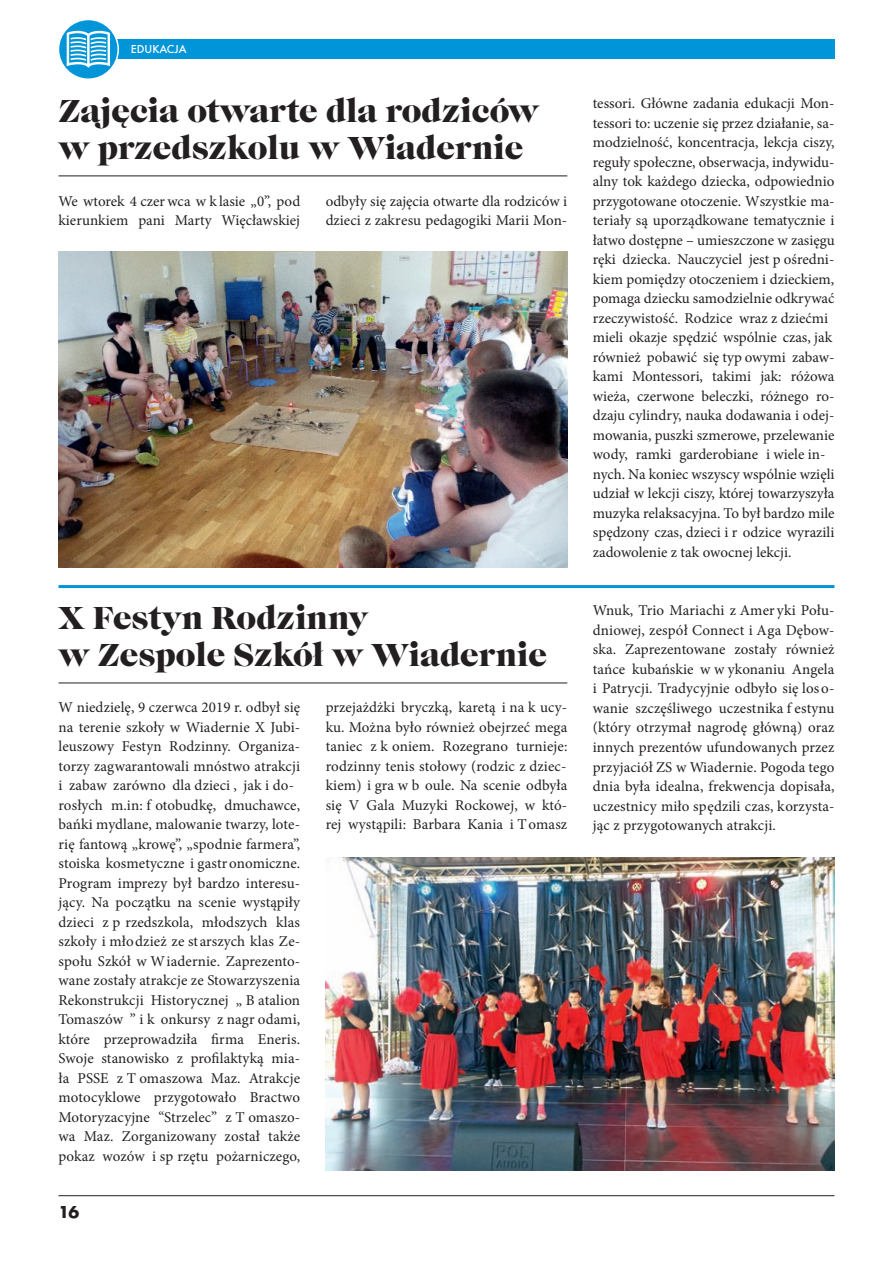
<style>
.page{position:relative;width:893px;height:1263px;background:#fff}
.page>*{position:absolute;margin:0;border:0;box-sizing:border-box;transform-origin:0 0}
.t1{font:33px/37.5px "Caslon Gra DCE";color:#231f20}
.t2{font:700 18px "Futura TCE";color:#231f20}
.t3{font:15px/19.5px "Minion Pro";color:#231f20}
.t4{font:500 12px "Futura TCE";color:#fff}
</style>
<div class="page">
<hr style="left:58px;top:1195px;width:776px;height:1px;background:#231f20">
<div style="left:116px;top:39px;width:718px;height:19px;background:#0095d9"></div>
<div style="left:59px;top:20px;width:59px;height:59px;background:#0095d9;border-radius:50%"></div>
<div style="left:58px;top:19px;width:61px;height:61px;border:2px solid #fff;border-radius:50%"></div>
<svg style="left:67px;top:31px;width:43px;height:37px"></svg>
<img style="left:58px;top:251px;width:509px;height:317px">
<img style="left:326px;top:857px;width:508px;height:313px">
<hr style="left:58px;top:585px;width:776px;height:3px;background:#0095d9">
<hr style="left:58px;top:176px;width:509px;height:1px;background:#231f20">
<hr style="left:58px;top:682px;width:509px;height:1px;background:#231f20">
<p class="t4" style="left:131px;top:42px;width:57px">EDUKACJA</p>
<h1 class="t1" style="left:58px;top:93px;width:482px">Zajęcia otwarte dla rodziców w przedszkolu w Wiadernie</h1>
<p class="t3" style="left:326px;top:191px;width:243px">odbyły się zajęcia otwarte dla rodziców i dzieci z zakresu pedagogiki Marii Mon-</p>
<p class="t3" style="left:58px;top:191px;width:243px">We wtorek 4 czer wca w k lasie „0”, pod kierunkiem pani Marty Więcławskiej</p>
<h1 class="t1" style="left:58px;top:600px;width:490px">X Festyn Rodzinny<br>w Zespole Szkół w Wiadernie</h1>
<p class="t3" style="left:326px;top:698px;width:243px;text-align:justify">przejażdżki bryczką, karetą i na k ucy&shy;ku. Można było również obejrzeć mega taniec z k oniem. Rozegrano turnieje: rodzinny tenis stołowy (rodzic z dziec&shy;kiem) i gra w b oule. Na scenie odbyła się V Gala Muzyki Rockowej, w któ&shy;rej wystąpili: Barbara Kania i Tomasz</p>
<p class="t3" style="left:58px;top:698px;width:243px">W niedzielę, 9 czerwca 2019 r. odbył się na terenie szkoły w Wiadernie X Jubi&shy;leuszowy Festyn Rodzinny. Organiza&shy;torzy zagwarantowali mnóstwo atrakcji i zabaw zarówno dla dzieci , jak i do&shy;rosłych m.in: f otobudkę, dmuchawce, bańki mydlane, malowanie twarzy, lote&shy;rię fantową „krowę”, „spodnie farmera”, stoiska kosmetyczne i gastr onomiczne.<br>Program imprezy był bardzo interesu&shy;jący. Na początku na scenie wystąpiły dzieci z p rzedszkola, młodszych klas szkoły i młodzież ze starszych klas Ze&shy;społu Szkół w Wiadernie. Zaprezento&shy;wane zostały atrakcje ze Stowarzyszenia Rekonstrukcji Historycznej „ B atalion Tomaszów ” i k onkursy z nagr odami, które przeprowadziła firma Eneris.<br>Swoje stanowisko z profilaktyką mia&shy;ła PSSE z T omaszowa Maz. Atrakcje motocyklowe przygotowało Bractwo Motoryzacyjne “Strzelec” z T omaszo&shy;wa Maz. Zorganizowany został także pokaz wozów i sp rzętu pożarniczego,</p>
<p class="t2" style="left:58px;top:1201px;width:22px">16</p>
<p class="t3" style="left:593px;top:94px;width:243px">tessori. Główne zadania edukacji Mon&shy;tessori to: uczenie się przez działanie, sa&shy;modzielność, koncentracja, lekcja ciszy, reguły społeczne, obserwacja, indywidu&shy;alny tok każdego dziecka, odpowiednio przygotowane otoczenie. Wszystkie ma&shy;teriały są uporządkowane tematycznie i łatwo dostępne – umieszczone w zasięgu ręki dziecka. Nauczyciel jest p ośredni&shy;kiem pomiędzy otoczeniem i dzieckiem, pomaga dziecku samodzielnie odkrywać rzeczywistość. Rodzice wraz z dziećmi mieli okazje spędzić wspólnie czas, jak również pobawić się typ owymi zabaw&shy;kami Montessori, takimi jak: różowa wieża, czerwone beleczki, różnego ro&shy;dzaju cylindry, nauka dodawania i odej&shy;mowania, puszki szmerowe, przelewanie wody, ramki garderobiane i wiele in&shy;nych. Na koniec wszyscy wspólnie wzięli udział w lekcji ciszy, której towarzyszyła muzyka relaksacyjna. To był bardzo mile spędzony czas, dzieci i r odzice wyrazili zadowolenie z tak owocnej lekcji.</p>
<p class="t3" style="left:593px;top:601px;width:243px;text-align:justify">Wnuk, Trio Mariachi z Amer yki Połu&shy;dniowej, zespół Connect i Aga Dębow&shy;ska. Zaprezentowane zostały również tańce kubańskie w w ykonaniu Angela i Patrycji. Tradycyjnie odbyło się los o&shy;wanie szczęśliwego uczestnika f estynu (który otrzymał nagrodę główną) oraz innych prezentów ufundowanych przez przyjaciół ZS w Wiadernie. Pogoda tego dnia była idealna, frekwencja dopisała, uczestnicy miło spędzili czas, korzysta&shy;jąc z przygotowanych atrakcji.</p>
</div>
